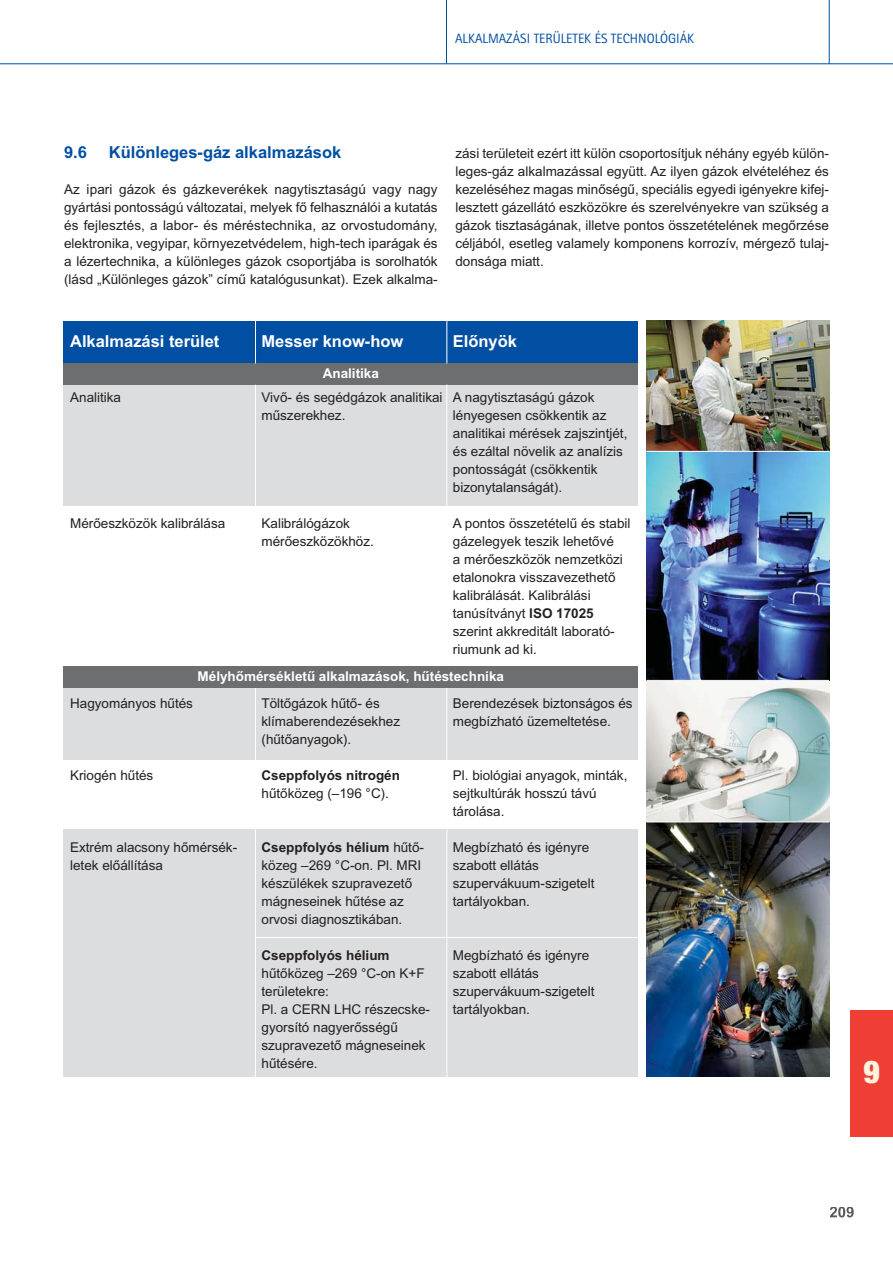
<style>
.page{position:relative;width:893px;height:1263px;background:#fff}
.page>*{position:absolute;margin:0;border:0;box-sizing:border-box;transform-origin:0 0}
.t1{font:900 condensed 31.5px "Helvetica Neue TS";color:#fff3df}
.t2{font:16.5px "Arial HU Bold";color:#fff}
.t3{font:16.5px "Arial HU Bold";color:#004fa3}
.t4{font:13.5px/18px "Arial HU";color:#231f20}
.t5{font:13.5px "Arial HU Bold";color:#231f20}
.t6{font:13.5px "Arial HU Bold";color:#fff}
.t7{font:13.5px "AT Rotis Sans Serif";color:#004fa3}
.s1{font-family:"Arial HU Bold"}
.s2{font-family:"Arial HU"}
</style>
<div class="page">
<div style="left:64px;top:374px;width:574px;height:132px;background:#dcddde"></div>
<div style="left:64px;top:676px;width:574px;height:83px;background:#dcddde"></div>
<div style="left:64px;top:830px;width:574px;height:247px;background:#dcddde"></div>
<hr style="left:0;top:63px;width:893px;height:1px;background:#004fa3">
<svg style="left:830px;top:1207px;width:24px;height:10px"></svg>
<div style="left:850px;top:1010px;width:43px;height:127px;background:#ef3e33"></div>
<hr style="left:446px;top:0;width:1px;height:64px;background:#004fa3">
<hr style="left:829px;top:0;width:1px;height:64px;background:#004fa3">
<img style="left:646px;top:321px;width:183px;height:756px">
<svg style="left:646px;top:681px;width:183px;height:140px"></svg>
<div style="left:64px;top:321px;width:574px;height:49px;background:#004fa3"></div>
<div style="left:64px;top:363px;width:574px;height:22px;background:#6d6e70"></div>
<hr style="left:446px;top:385px;width:1px;height:692px;background:#fff">
<hr style="left:446px;top:321px;width:1px;height:42px;background:#fff">
<hr style="left:255px;top:385px;width:1px;height:693px;background:#fff">
<hr style="left:255px;top:321px;width:1px;height:42px;background:#fff">
<hr style="left:255px;top:937px;width:383px;height:1px;background:#fff">
<div style="left:64px;top:666px;width:574px;height:22px;background:#6d6e70"></div>
<hr style="left:646px;top:451px;width:183px;height:1px;background:#fff">
<hr style="left:646px;top:680px;width:183px;height:1px;background:#fff">
<hr style="left:646px;top:821px;width:183px;height:1px;background:#fff">
<p class="t7" style="left:455px;top:30px;width:241px">ALKALMAZÁSI TERÜLETEK ÉS TECHNOLÓGIÁK</p>
<p class="t3" style="left:64px;top:147px;width:24px">9.6</p>
<p class="t3" style="left:109px;top:147px;width:234px">Különleges-gáz alkalmazások</p>
<p class="t4" style="left:64px;top:182px;width:375px;text-align:justify">Az ipari gázok és gázkeverékek nagytisztaságú vagy nagy gyártási pontosságú változatai, melyek fô felhasználói a kutatás és fejlesztés, a labor- és méréstechnika, az orvostudomány, elektronika, vegyipar, környezetvédelem, high-tech iparágak és a lézertechnika, a különleges gázok csoportjába is sorolhatók (lásd „Különleges gázok” címû katalógusunkat). Ezek alkal ma -</p>
<p class="t4" style="left:455px;top:146px;width:375px;text-align:justify">zási területeit ezért itt külön csoportosítjuk néhány egyéb külön&shy;leges-gáz alkalmazással együtt. Az ilyen gázok elvételéhez és kezeléséhez magas minôségû, speciális egyedi igényekre kifej - lesztett gázellátó eszközökre és szerelvényekre van szükség a gázok tisztaságának, illetve pontos összetételének megôrzése céljából, esetleg valamely komponens korrozív, mérgezô tulaj&shy;donsága miatt.</p>
<p class="t2" style="left:70px;top:335px;width:151px">Alkalmazási terület</p>
<p class="t2" style="left:261px;top:335px;width:143px">Messer know-how</p>
<p class="t6" style="left:323px;top:368px;width:58px">Analitika</p>
<p class="t4" style="left:70px;top:390px;width:52px">Analitika</p>
<p class="t4" style="left:261px;top:390px;width:183px">Vivô- és segédgázok analitikai mûszerekhez.</p>
<p class="t4" style="left:70px;top:516px;width:157px">Mérôeszközök kalibrálása</p>
<p class="t4" style="left:261px;top:516px;width:114px">Kalibrálógázok mérôeszközökhöz.</p>
<p class="t2" style="left:453px;top:335px;width:66px">Elônyök</p>
<p class="t4" style="left:453px;top:390px;width:176px">A nagytisztaságú gázok lényegesen csökkentik az analitikai mérések zajszintjét, és ezáltal növelik az analízis pontosságát (csökkentik bizonytalanságát).</p>
<p class="t4" style="left:453px;top:516px;width:179px">A pontos összetételû és stabil gázelegyek teszik lehetôvé<br>a mérôeszközök nemzetközi etalonokra visszavezethetô kalibrálását. Kalibrálási tanúsítványt <span class="s1">ISO 17025 </span>szerint akkreditált laborató&shy;riumunk ad ki.</p>
<p class="t6" style="left:198px;top:671px;width:308px">Mélyhômérsékletû alkalmazások, hûtéstechnika</p>
<p class="t4" style="left:70px;top:696px;width:124px">Hagyományos hûtés</p>
<p class="t4" style="left:70px;top:768px;width:85px">Kriogén hûtés</p>
<p class="t4" style="left:70px;top:840px;width:169px">Extrém alacsony hômérsék&shy;letek elôállítása</p>
<p class="t4" style="left:261px;top:696px;width:140px">Töltôgázok hûtô- és klímaberendezésekhez (hûtôanyagok).</p>
<p class="t5" style="left:261px;top:771px;width:140px">Cseppfolyós nitrogén</p>
<p class="t4" style="left:261px;top:786px;width:129px">hûtôközeg (—196 °C).</p>
<p class="t5" style="left:261px;top:843px;width:164px">Cseppfolyós hélium <span class="s2">hûtô -</span></p>
<p class="t4" style="left:261px;top:858px;width:161px">közeg —269 °C-on. Pl. MRI készülékek szupravezetô mágneseinek hûtése az orvosi diagnosztikában.</p>
<p class="t5" style="left:261px;top:951px;width:130px">Cseppfolyós hélium</p>
<p class="t4" style="left:261px;top:966px;width:170px">hûtôközeg —269 °C-on K+F területekre:<br>Pl. a CERN LHC részecske&shy;gyorsító nagyerôsségû szupravezetô mágneseinek hûtésére.</p>
<p class="t4" style="left:453px;top:696px;width:181px">Berendezések biztonságos és megbízható üzemeltetése.</p>
<p class="t4" style="left:453px;top:768px;width:176px">Pl. biológiai anyagok, minták, sejtkultúrák hosszú távú tárolása.</p>
<p class="t4" style="left:453px;top:840px;width:143px">Megbízható és igényre szabott ellátás szupervákuum-szigetelt tartályokban.</p>
<p class="t4" style="left:453px;top:948px;width:143px">Megbízható és igényre szabott ellátás szupervákuum-szigetelt tartályokban.</p>
<h1 class="t1" style="left:863px;top:1060px;width:18px">9</h1>
</div>
